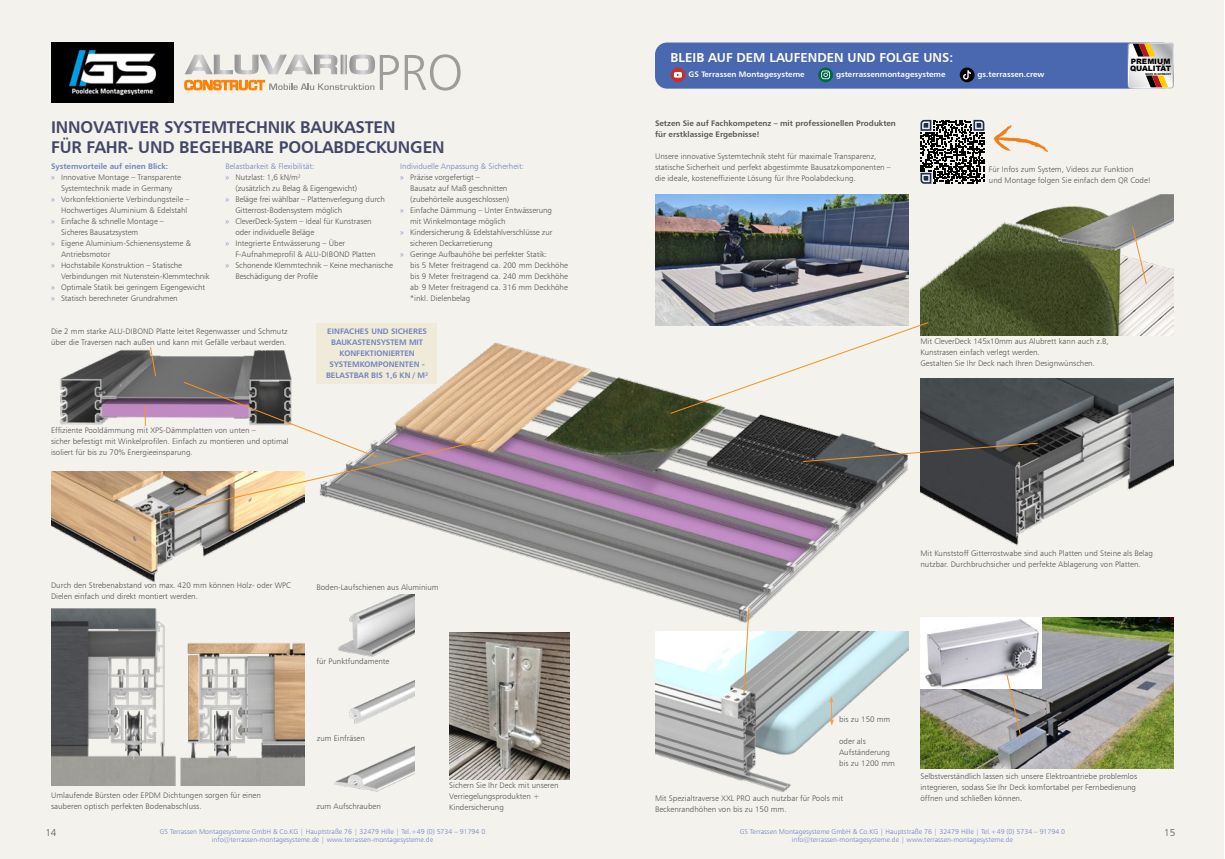
<style>
.page{position:relative;width:1225px;height:859px;background:#fff}
.page>*{position:absolute;margin:0;border:0;box-sizing:border-box;transform-origin:0 0}
.t1{font:50.3px "Humanist 777 BT Light B";color:#9d9d9c}
.t2{font:17px/20.4px "Humanist 777 BT Bold B";letter-spacing:-.01em;color:#424767}
.t3{font:13px "Humanist 777 BT Bold B";color:#fdfdf7}
.t4{font:10px "Humanist 777 BT Light B";color:#575756}
.t5{font:8px/11px "Humanist 777 BT Light B";color:#575756}
.t6{font:8px/11px "Humanist 777 BT Bold B";color:#7083c0;text-align:center}
.t7{font:8px/11px "Humanist 777 BT Bold B";color:#575756}
.t8{font:8px/11px "Humanist 777 BT Light B";color:#7083c0}
.t9{font:8px "Humanist 777 BT Bold B";color:#fdfdf9}
.t10{font:900 7.4px/7.9px "Arial";color:#000}
.t11{font:7px/8.4px "Humanist 777 BT Light B";color:#7083c0;text-align:center}
.t12{font:700 2.7px "Arial";color:#000}
.s1{color:#7083c0}
.s2{color:#575756}
</style>
<div class="page">
<div style="left:0;top:0;width:1224px;height:859px;background:#f4f2ed"></div>
<div style="left:655px;top:43px;width:519px;height:46px;background:#4968b0;border-radius:12px"></div>
<img style="left:51px;top:43px;width:122px;height:60px">
<svg style="left:670px;top:67px;width:15px;height:15px"></svg>
<svg style="left:674px;top:72px;width:8px;height:6px"></svg>
<svg style="left:818px;top:67px;width:15px;height:15px"></svg>
<svg style="left:821px;top:71px;width:9px;height:8px"></svg>
<svg style="left:959px;top:67px;width:15px;height:15px"></svg>
<svg style="left:963px;top:70px;width:8px;height:10px"></svg>
<img style="left:391px;top:342px;width:517px;height:281px">
<img style="left:655px;top:631px;width:253px;height:161px">
<div style="left:316px;top:323px;width:121px;height:60px;background:#f0ead9"></div>
<svg style="left:829px;top:696px;width:5px;height:30px"></svg>
<svg style="left:184px;top:54px;width:191px;height:36px"></svg>
<img style="left:51px;top:471px;width:229px;height:111px">
<img style="left:920px;top:378px;width:254px;height:168px">
<img style="left:51px;top:608px;width:253px;height:178px">
<img style="left:60px;top:349px;width:85px;height:77px">
<img style="left:920px;top:208px;width:254px;height:128px">
<img style="left:1053px;top:194px;width:121px;height:60px">
<svg style="left:993px;top:125px;width:55px;height:27px"></svg>
<img style="left:920px;top:617px;width:254px;height:151px">
<img style="left:920px;top:617px;width:121px;height:71px">
<img style="left:655px;top:194px;width:253px;height:132px">
<svg style="left:669px;top:321px;width:260px;height:94px"></svg>
<svg style="left:802px;top:442px;width:237px;height:21px;background:#5f5c58"></svg>
<svg style="left:743px;top:606px;width:7px;height:88px"></svg>
<img style="left:449px;top:633px;width:121px;height:146px">
<img style="left:349px;top:680px;width:65px;height:44px">
<img style="left:334px;top:746px;width:80px;height:46px">
<img style="left:338px;top:595px;width:76px;height:62px">
<svg style="left:920px;top:120px;width:64px;height:64px"></svg>
<svg style="left:1131px;top:225px;width:16px;height:60px"></svg>
<svg style="left:1006px;top:674px;width:16px;height:65px"></svg>
<svg style="left:145px;top:346px;width:341px;height:170px"></svg>
<svg style="left:1128px;top:43px;width:45px;height:45px"></svg>
<div style="left:1127px;top:43px;width:47px;height:46px;border:1px solid #fff;border-radius:3px"></div>
<svg style="left:1132px;top:44px;width:36px;height:43px;background:#d0bdab"></svg>
<h1 class="t1" style="left:375px;top:42px;width:90px">PRO</h1>
<h2 class="t2" style="left:51px;top:116px;width:395px">INNOVATIVER SYSTEMTECHNIK BAUKASTEN<br>FÜR FAHR- UND BEGEHBARE POOLABDECKUNGEN</h2>
<p class="t6" style="left:51px;top:161px;width:119px">Systemvorteile auf einen Blick:</p>
<p class="t5" style="left:51px;top:172px;width:131px"><span class="s1">»</span> Innovative Montage – Transparente</p>
<p class="t5" style="left:61px;top:183px;width:113px">Systemtechnik made in Germany</p>
<p class="t5" style="left:51px;top:194px;width:140px"><span class="s1">»</span> Vorkonfektionierte Verbindungsteile –</p>
<p class="t5" style="left:61px;top:205px;width:128px">Hochwertiges Aluminium &amp; Edelstahl</p>
<p class="t5" style="left:51px;top:216px;width:114px"><span class="s1">»</span> Einfache &amp; schnelle Montage –</p>
<p class="t5" style="left:61px;top:227px;width:79px">Sicheres Bausatzsystem</p>
<p class="t5" style="left:51px;top:238px;width:141px"><span class="s1">»</span> Eigene Aluminium-Schienensysteme &amp;</p>
<p class="t5" style="left:61px;top:249px;width:51px">Antriebsmotor</p>
<p class="t5" style="left:51px;top:260px;width:133px"><span class="s1">»</span> Hochstabile Konstruktion – Statische</p>
<p class="t5" style="left:61px;top:271px;width:150px">Verbindungen mit Nutenstein-Klemmtechnik</p>
<p class="t5" style="left:51px;top:282px;width:156px"><span class="s1">»</span> Optimale Statik bei geringem Eigengewicht</p>
<p class="t5" style="left:51px;top:293px;width:128px"><span class="s1">»</span> Statisch berechneter Grundrahmen</p>
<p class="t8" style="left:225px;top:161px;width:90px">Belastbarkeit &amp; Flexibilität: » <span class="s2">Nutzlast: 1,6 kN/m²</span></p>
<p class="t5" style="left:235px;top:183px;width:123px">(zusätzlich zu Belag &amp; Eigengewicht)</p>
<p class="t5" style="left:225px;top:194px;width:161px"><span class="s1">»</span> Beläge frei wählbar – Plattenverlegung durch</p>
<p class="t5" style="left:235px;top:205px;width:108px">Gitterrost-Bodensystem möglich</p>
<p class="t5" style="left:225px;top:216px;width:148px"><span class="s1">»</span> CleverDeck-System – Ideal für Kunstrasen</p>
<p class="t5" style="left:235px;top:227px;width:80px">oder individuelle Beläge</p>
<p class="t5" style="left:225px;top:238px;width:121px"><span class="s1">»</span> Integrierte Entwässerung – Über</p>
<p class="t5" style="left:235px;top:249px;width:142px">F-Aufnahmeprofil &amp; ALU-DIBOND Platten</p>
<p class="t5" style="left:225px;top:260px;width:169px"><span class="s1">»</span> Schonende Klemmtechnik – Keine mechanische</p>
<p class="t5" style="left:235px;top:271px;width:84px">Beschädigung der Profile</p>
<p class="t8" style="left:400px;top:161px;width:125px">Individuelle Anpassung &amp; Sicherheit:</p>
<p class="t5" style="left:400px;top:172px;width:81px"><span class="s1">»</span> Präzise vorgefertigt –</p>
<p class="t5" style="left:410px;top:183px;width:99px">Bausatz auf Maß geschnitten</p>
<p class="t5" style="left:410px;top:194px;width:100px">(zubehörteile ausgeschlossen)</p>
<p class="t5" style="left:400px;top:205px;width:153px"><span class="s1">»</span> Einfache Dämmung – Unter Entwässerung</p>
<p class="t5" style="left:410px;top:216px;width:97px">mit Winkelmontage möglich</p>
<p class="t5" style="left:400px;top:227px;width:154px"><span class="s1">»</span> Kindersicherung &amp; Edelstahlverschlüsse zur</p>
<p class="t5" style="left:410px;top:238px;width:84px">sicheren Deckarretierung</p>
<p class="t5" style="left:400px;top:249px;width:148px"><span class="s1">»</span> Geringe Aufbauhöhe bei perfekter Statik:</p>
<p class="t5" style="left:410px;top:260px;width:159px">bis 5 Meter freitragend ca. 200 mm Deckhöhe</p>
<p class="t5" style="left:410px;top:271px;width:159px">bis 9 Meter freitragend ca. 240 mm Deckhöhe</p>
<p class="t5" style="left:410px;top:282px;width:159px">ab 9 Meter freitragend ca. 316 mm Deckhöhe</p>
<p class="t5" style="left:410px;top:293px;width:62px">*inkl. Dielenbelag</p>
<p class="t5" style="left:51px;top:326px;width:238px">Die 2 mm starke ALU-DIBOND Platte leitet Regenwasser und Schmutz über die Traversen nach außen und kann mit Gefälle verbaut werden.</p>
<p class="t5" style="left:51px;top:425px;width:239px">Effiziente Pooldämmung mit XPS-Dämmplatten von unten –<br>sicher befestigt mit Winkelprofilen. Einfach zu montieren und optimal isoliert für bis zu 70% Energieeinsparung.</p>
<p class="t6" style="left:326px;top:326px;width:104px">EINFACHES UND SICHERES<br>BAUKASTENSYSTEM MIT<br>KONFEKTIONIERTEN<br>SYSTEMKOMPONENTEN -<br>BELASTBAR BIS 1,6 KN / M²</p>
<p class="t5" style="left:51px;top:580px;width:241px">Durch den Strebenabstand von max. 420 mm können Holz- oder WPC<br>Dielen einfach und direkt montiert werden.</p>
<p class="t5" style="left:316px;top:582px;width:124px">Boden-Laufschienen aus Aluminium</p>
<p class="t5" style="left:316px;top:655px;width:74px">für Punktfundamente</p>
<p class="t5" style="left:51px;top:790px;width:211px">Umlaufende Bürsten oder EPDM Dichtungen sorgen für einen sauberen optisch perfekten Bodenabschluss.</p>
<p class="t5" style="left:317px;top:732px;width:50px">zum Einfräsen</p>
<p class="t5" style="left:316px;top:801px;width:66px">zum Aufschrauben</p>
<p class="t5" style="left:449px;top:779px;width:111px">Sichern Sie Ihr Deck mit unseren<br>Verriegelungsprodukten +<br>Kindersicherung</p>
<h3 class="t3" style="left:670px;top:49px;width:284px">BLEIB AUF DEM LAUFENDEN UND FOLGE UNS:</h3>
<p class="t9" style="left:688px;top:69px;width:117px">GS Terrassen Montagesysteme</p>
<p class="t9" style="left:836px;top:69px;width:111px">gsterrassenmontagesysteme</p>
<p class="t9" style="left:977px;top:69px;width:68px">gs.terrassen.crew</p>
<p class="t10" style="left:1130px;top:57px;width:43px">PREMIUM<br>QUALITÄT</p>
<p class="t12" style="left:1145px;top:72px;width:27px">MADE IN GERMANY</p>
<p class="t7" style="left:655px;top:117px;width:242px">Setzen Sie auf Fachkompetenz – mit professionellen Produkten für erstklassige Ergebnisse!</p>
<p class="t5" style="left:655px;top:151px;width:237px">Unsere innovative Systemtechnik steht für maximale Transparenz, statische Sicherheit und perfekt abgestimmte Bausatzkomponenten – die ideale, kosteneffiziente Lösung für Ihre Poolabdeckung.</p>
<p class="t5" style="left:989px;top:164px;width:164px">Für Infos zum System, Videos zur Funktion<br>und Montage folgen Sie einfach dem QR Code!</p>
<p class="t5" style="left:920px;top:336px;width:190px">Mit CleverDeck 145x10mm aus Alubrett kann auch z.B,<br>Kunstrasen einfach verlegt werden.<br>Gestalten Sie Ihr Deck nach Ihren Designwünschen.</p>
<p class="t5" style="left:920px;top:547px;width:234px">Mit Kunststoff Gitterrostwabe sind auch Platten und Steine als Belag nutzbar. Durchbruchsicher und perfekte Ablagerung von Platten.</p>
<p class="t5" style="left:839px;top:714px;width:53px">bis zu 150 mm</p>
<p class="t5" style="left:839px;top:736px;width:57px">oder als<br>Aufständerung bis zu 1200 mm</p>
<p class="t5" style="left:655px;top:792px;width:190px">Mit Spezialtraverse XXL PRO auch nutzbar für Pools mit<br>Beckenrandhöhen von bis zu 150 mm.</p>
<p class="t5" style="left:920px;top:770px;width:218px">Selbstverständlich lassen sich unsere Elektroantriebe problemlos integrieren, sodass Sie Ihr Deck komfortabel per Fernbedienung öffnen und schließen können.</p>
<p class="t11" style="left:160px;top:827px;width:327px">GS Terrassen Montagesysteme GmbH &amp; Co.KG | Hauptstraße 76 | 32479 Hille | Tel.+49 (0) 5734 – 91794 0 info@terrassen-montagesysteme.de | www.terrassen-montagesysteme.de</p>
<p class="t11" style="left:739px;top:827px;width:327px">GS Terrassen Montagesysteme GmbH &amp; Co.KG | Hauptstraße 76 | 32479 Hille | Tel.+49 (0) 5734 – 91794 0 info@terrassen-montagesysteme.de | www.terrassen-montagesysteme.de</p>
<p class="t4" style="left:45px;top:826px;width:13px">14</p>
<p class="t4" style="left:1164px;top:826px;width:13px">15</p>
</div>
